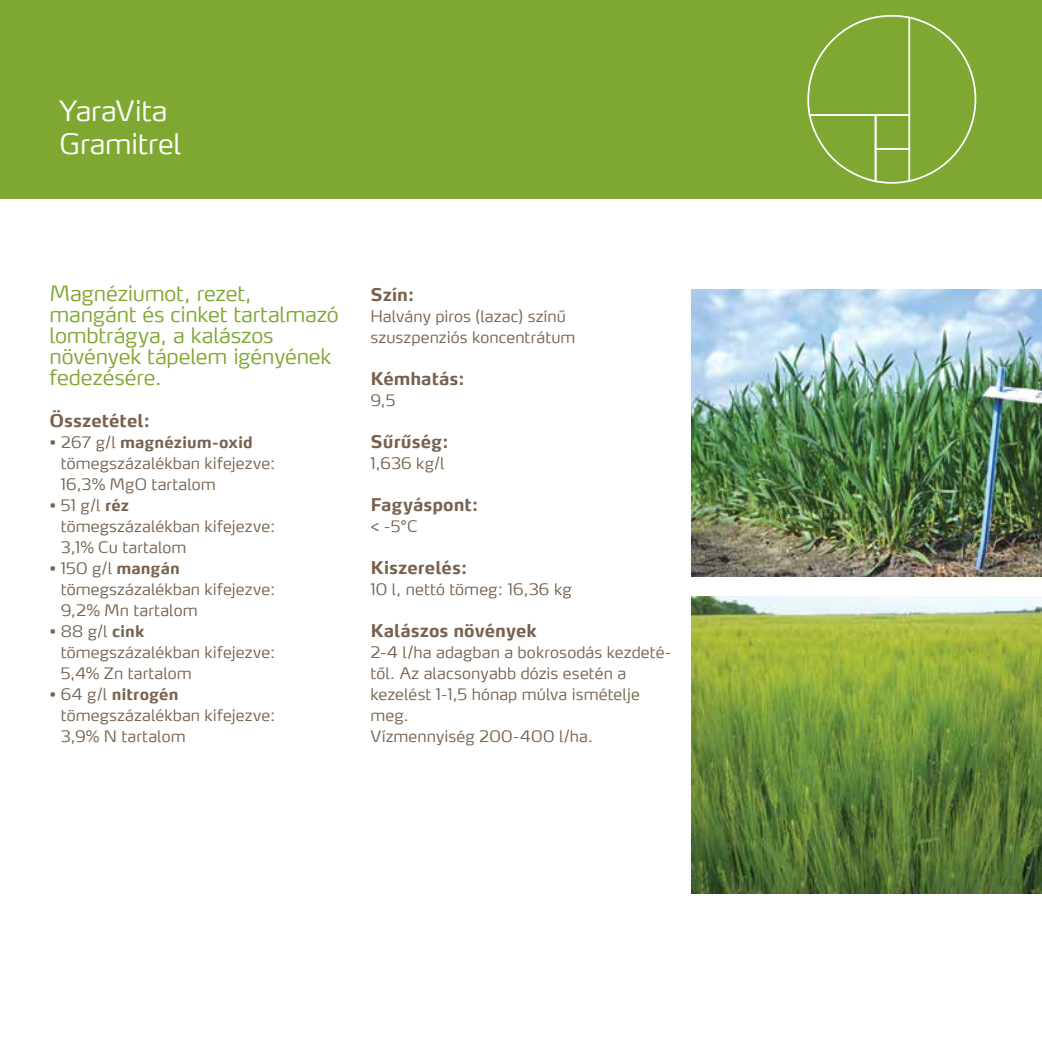
<style>
.page{position:relative;width:1042px;height:1042px;background:#fff}
.page>*{position:absolute;margin:0;border:0;box-sizing:border-box;transform-origin:0 0}
.t1{font:300 28px/33.6px "Max CELF";letter-spacing:-.01em;color:#fff}
.t2{font:300 21px/21px "Max CELF";letter-spacing:-.01em;color:#7ea831}
.t3{font:700 17.5px "Max CELF";color:#77624f}
.t4{font:300 15.75px/21px "Max CELF";letter-spacing:.005em;color:#77624f}
.s1{font-weight:700}
</style>
<div class="page">
<div style="left:0;top:0;width:1042px;height:198px;background:#7ea831"></div>
<svg style="left:807px;top:14px;width:170px;height:170px"></svg>
<img style="left:691px;top:289px;width:351px;height:288px">
<img style="left:691px;top:597px;width:351px;height:296px">
<h1 class="t1" style="left:60px;top:93px;width:123px">YaraVita<br>Gramitrel</h1>
<h2 class="t2" style="left:49px;top:283px;width:291px">Magnéziumot, rezet, mangánt és cinket tartalmazó lombtrágya, a kalászos növények tápelem igényének fedezésére.</h2>
<p class="t3" style="left:49px;top:410px;width:102px">Összetétel:</p>
<p class="t4" style="left:61px;top:432px;width:216px;text-indent:-11px">• 267 g/l <span class="s1">magnézium-oxid </span>tömegszázalékban kifejezve:<br>16,3% MgO tartalom</p>
<p class="t4" style="left:61px;top:495px;width:216px;text-indent:-11px">• 51 g/l <span class="s1">réz<br></span>tömegszázalékban kifejezve:<br>3,1% Cu tartalom</p>
<p class="t4" style="left:61px;top:558px;width:216px;text-indent:-11px">• 150 g/l <span class="s1">mangán </span>tömegszázalékban kifejezve:<br>9,2% Mn tartalom</p>
<p class="t4" style="left:61px;top:621px;width:216px;text-indent:-11px">• 88 g/l <span class="s1">cink </span>tömegszázalékban kifejezve:<br>5,4% Zn tartalom</p>
<p class="t4" style="left:61px;top:684px;width:216px;text-indent:-11px">• 64 g/l <span class="s1">nitrogén </span>tömegszázalékban kifejezve:<br>3,9% N tartalom</p>
<p class="t3" style="left:370px;top:284px;width:46px">Szín:</p>
<p class="t4" style="left:370px;top:306px;width:207px">Halvány piros (lazac) színű szuszpenziós koncentrátum</p>
<p class="t3" style="left:370px;top:368px;width:96px">Kémhatás:</p>
<p class="t4" style="left:370px;top:390px;width:27px">9,5</p>
<p class="t3" style="left:370px;top:431px;width:80px">Sűrűség:</p>
<p class="t4" style="left:370px;top:453px;width:76px">1,636 kg/l</p>
<p class="t3" style="left:370px;top:494px;width:110px">Fagyáspont:</p>
<p class="t4" style="left:370px;top:516px;width:49px">&lt; -5°C</p>
<p class="t3" style="left:370px;top:557px;width:99px">Kiszerelés:</p>
<p class="t4" style="left:370px;top:579px;width:203px">10 l, nettó tömeg: 16,36 kg</p>
<p class="t3" style="left:370px;top:620px;width:168px">Kalászos növények</p>
<p class="t4" style="left:370px;top:642px;width:302px">2-4 l/ha adagban a bokrosodás kezdeté&shy;től. Az alacsonyabb dózis esetén a kezelést 1-1,5 hónap múlva ismételje meg.<br>Vízmennyiség 200-400 l/ha.</p>
</div>
